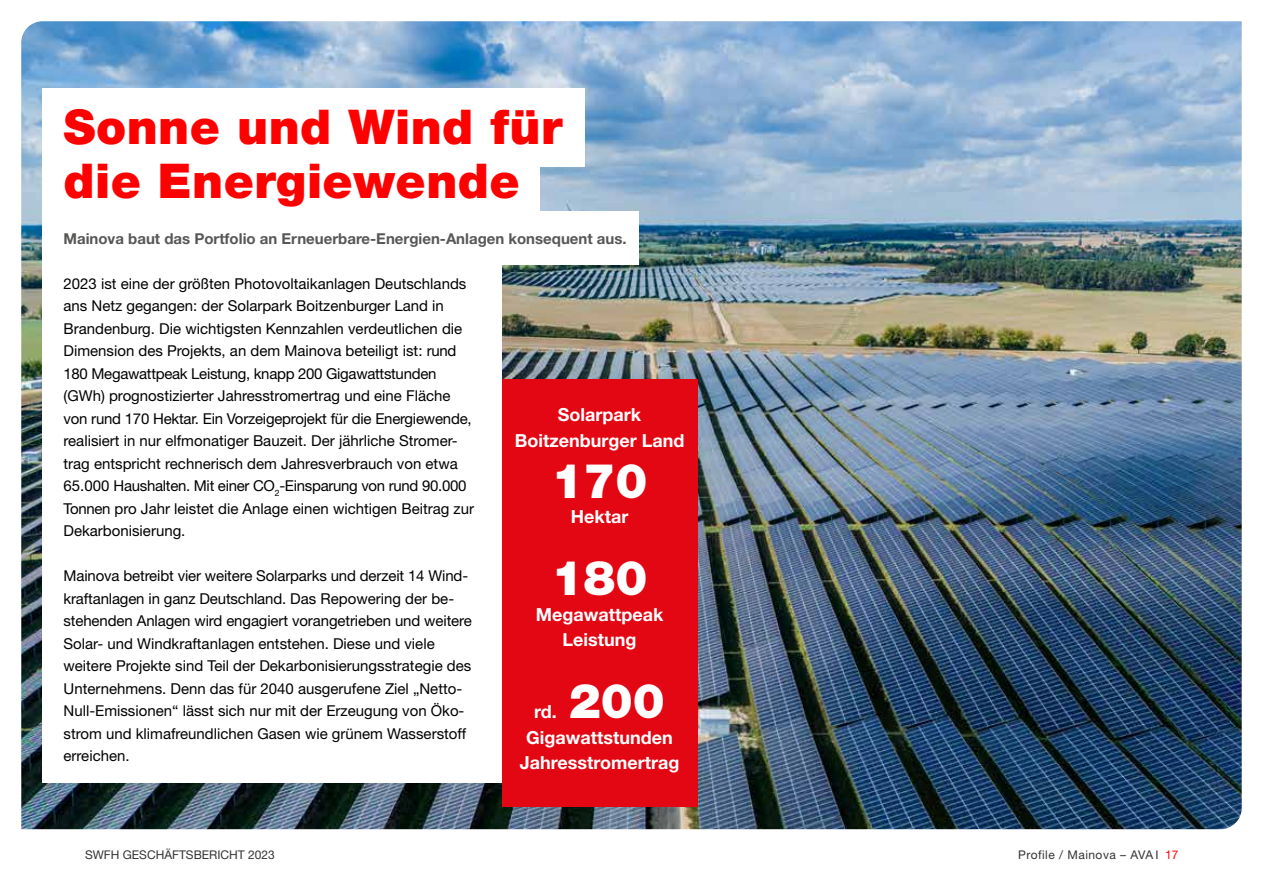
<style>
.page{position:relative;width:1263px;height:893px;background:#fff}
.page>*{position:absolute;margin:0;border:0;box-sizing:border-box;transform-origin:0 0}
.t1{font:900 48px/54px "Helvetica Neue LT Std";letter-spacing:.01em;color:#f00}
.t2{font:900 48px "Helvetica Neue LT Std";color:#fff}
.t3{font:700 18px/25.5px "Helvetica Neue LT Std";color:#fff;text-align:center}
.t4{font:15px/22.5px "Helvetica Neue LT Std";color:#000}
.t5{font:700 15px "Helvetica Neue LT Std";color:#575756}
.t6{font:12px "Helvetica Neue LT Std";color:#333}
.t7{font:12px "Helvetica Neue LT Std";letter-spacing:.04em;color:#333}
.s1{color:#f00}
</style>
<div class="page">
<img style="left:21px;top:21px;width:1221px;height:808px">
<div style="left:43px;top:89px;width:542px;height:78px;background:#fff"></div>
<div style="left:43px;top:211px;width:596px;height:54px;background:#fff"></div>
<div style="left:43px;top:252px;width:459px;height:531px;background:#fff"></div>
<div style="left:43px;top:166px;width:497px;height:53px;background:#fff"></div>
<div style="left:502px;top:379px;width:195px;height:427px;background:#e30613"></div>
<h1 class="t1" style="left:64px;top:100px;width:500px">Sonne und Wind für die Energiewende</h1>
<p class="t5" style="left:64px;top:229px;width:565px">Mainova baut das Portfolio an Erneuerbare-Energien-Anlagen konsequent aus.</p>
<p class="t4" style="left:64px;top:272px;width:412px">2023 ist eine der größten Photovoltaikanlagen Deutschlands ans Netz gegangen: der Solarpark Boitzenburger Land in Brandenburg. Die wichtigsten Kennzahlen verdeutlichen die Dimension des Projekts, an dem Mainova beteiligt ist: rund 180 Megawattpeak Leistung, knapp 200 Gigawattstunden (GWh) prognostizierter Jahresstromertrag und eine Fläche von rund 170 Hektar. Ein Vorzeigeprojekt für die Energiewende, realisiert in nur elfmonatiger Bauzeit. Der jährliche Stromer&shy;trag entspricht rechnerisch dem Jahresverbrauch von etwa 65.000 Haushalten. Mit einer CO<sub>2</sub>-Einsparung von rund 90.000<br>Tonnen pro Jahr leistet die Anlage einen wichtigen Beitrag zur Dekarbonisierung.</p>
<p class="t4" style="left:64px;top:564px;width:410px">Mainova betreibt vier weitere Solarparks und derzeit 14 Wind&shy;kraftanlagen in ganz Deutschland. Das Repowering der be&shy;stehenden Anlagen wird engagiert vorangetrieben und weitere Solar- und Windkraftanlagen entstehen. Diese und viele weitere Projekte sind Teil der Dekarbonisierungsstrategie des Unternehmens. Denn das für 2040 ausgerufene Ziel „Netto-Null-Emissionen“ lässt sich nur mit der Erzeugung von Öko&shy;strom und klimafreundlichen Gasen wie grünem Wasserstoff erreichen.</p>
<p class="t3" style="left:515px;top:402px;width:171px">Solarpark<br>Boitzenburger Land</p>
<h1 class="t2" style="left:551px;top:452px;width:98px">170</h1>
<p class="t3" style="left:571px;top:504px;width:59px">Hektar</p>
<h1 class="t2" style="left:551px;top:550px;width:98px">180</h1>
<p class="t3" style="left:536px;top:601px;width:129px">Megawattpeak<br>Leistung</p>
<h1 class="t2" style="left:569px;top:673px;width:98px">200</h1>
<p class="t3" style="left:520px;top:724px;width:161px">Gigawattstunden<br>Jahresstromertrag</p>
<p class="t3" style="left:534px;top:699px;width:24px">rd.</p>
<p class="t6" style="left:85px;top:848px;width:191px">SWFH GESCHÄFTSBERICHT 2023</p>
<p class="t7" style="left:1018px;top:848px;width:162px">Profile / Mainova – AVA I <span class="s1">17</span></p>
</div>
